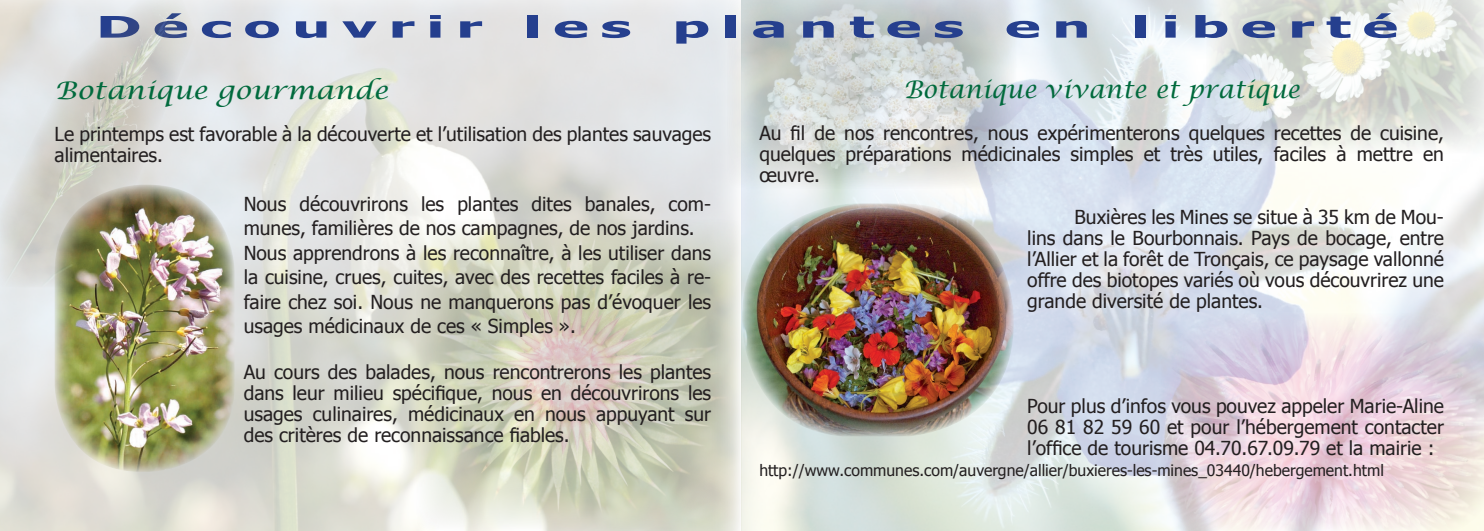
<style>
.page{position:relative;width:1484px;height:531px;background:#fff}
.page>*{position:absolute;margin:0;border:0;box-sizing:border-box;transform-origin:0 0}
.t1{font:700 29.75px "Tahoma";letter-spacing:.2em;color:#253f8e;scale:2 1}
.t2{font:italic 24.5px "Lucida Calligraphy";color:#016a3d}
.t3{font:italic 24.5px "Lucida Calligraphy";color:#016a3d;scale:1.15 1}
.t4{font:19.25px/21px "Tahoma";color:#231f20;text-align:justify}
.t5{font:15.75px "Tahoma";color:#231f20}
</style>
<div class="page">
<img style="left:0;top:0;width:1483px;height:531px">
<img style="left:55px;top:185px;width:180px;height:287px">
<img style="left:727px;top:0;width:289px;height:189px">
<img style="left:1205px;top:0;width:278px;height:153px">
<img style="left:1160px;top:313px;width:323px;height:218px">
<img style="left:416px;top:220px;width:326px;height:311px">
<img style="left:0;top:0;width:196px;height:287px">
<img style="left:742px;top:203px;width:271px;height:233px">
<h1 class="t1" style="left:96px;top:6px;width:194px">Découvrir</h1>
<h1 class="t1" style="left:523px;top:6px;width:55px">les</h1>
<h1 class="t1" style="left:672px;top:6px;width:147px">plantes</h1>
<h1 class="t1" style="left:1005px;top:6px;width:44px">en</h1>
<h1 class="t1" style="left:1131px;top:6px;width:135px">liberté</h1>
<p class="t2" style="left:903px;top:75px;width:398px">Botanique vivante et pratique</p>
<p class="t4" style="left:759px;top:122px;width:686px">Au fil de nos rencontres, nous expérimenterons quelques recettes de cuisine, quelques préparations médicinales simples et très utiles, faciles à mettre en œuvre.</p>
<p class="t4" style="left:1027px;top:206px;width:418px;text-indent:47px">Buxières les Mines se situe à 35 km de Mou&shy;lins dans le Bourbonnais. Pays de bocage, entre l’Allier et la forêt de Tronçais, ce paysage vallonné offre des biotopes variés où vous découvrirez une grande diversité de plantes.</p>
<p class="t3" style="left:55px;top:75px;width:292px">Botanique gourmande</p>
<p class="t4" style="left:55px;top:122px;width:658px">Le printemps est favorable à la découverte et l’utilisation des plantes sauvages alimentaires.</p>
<p class="t4" style="left:244px;top:191px;width:469px;line-height:24.5px;text-align:left">Nous découvrirons les plantes dites banales, com&shy;munes, familières de nos campagnes, de nos jardins.<br>Nous apprendrons à les reconnaître, à les utiliser dans la cuisine, crues, cuites, avec des recettes faciles à re&shy;faire chez soi. Nous ne manquerons pas d’évoquer les usages médicinaux de ces « Simples ».</p>
<p class="t4" style="left:244px;top:360px;width:469px">Au cours des balades, nous rencontrerons les plantes dans leur milieu spécifique, nous en découvrirons les usages culinaires, médicinaux en nous appuyant sur des critères de reconnaissance fiables.</p>
<p class="t4" style="left:1027px;top:395px;width:418px">Pour plus d’infos vous pouvez appeler Marie-Aline 06 81 82 59 60 et pour l’hébergement contacter l’office de tourisme 04.70.67.09.79 et la mairie :</p>
<p class="t5" style="left:759px;top:460px;width:626px">http://www.communes.com/auvergne/allier/buxieres-les-mines_03440/hebergement.html</p>
</div>
